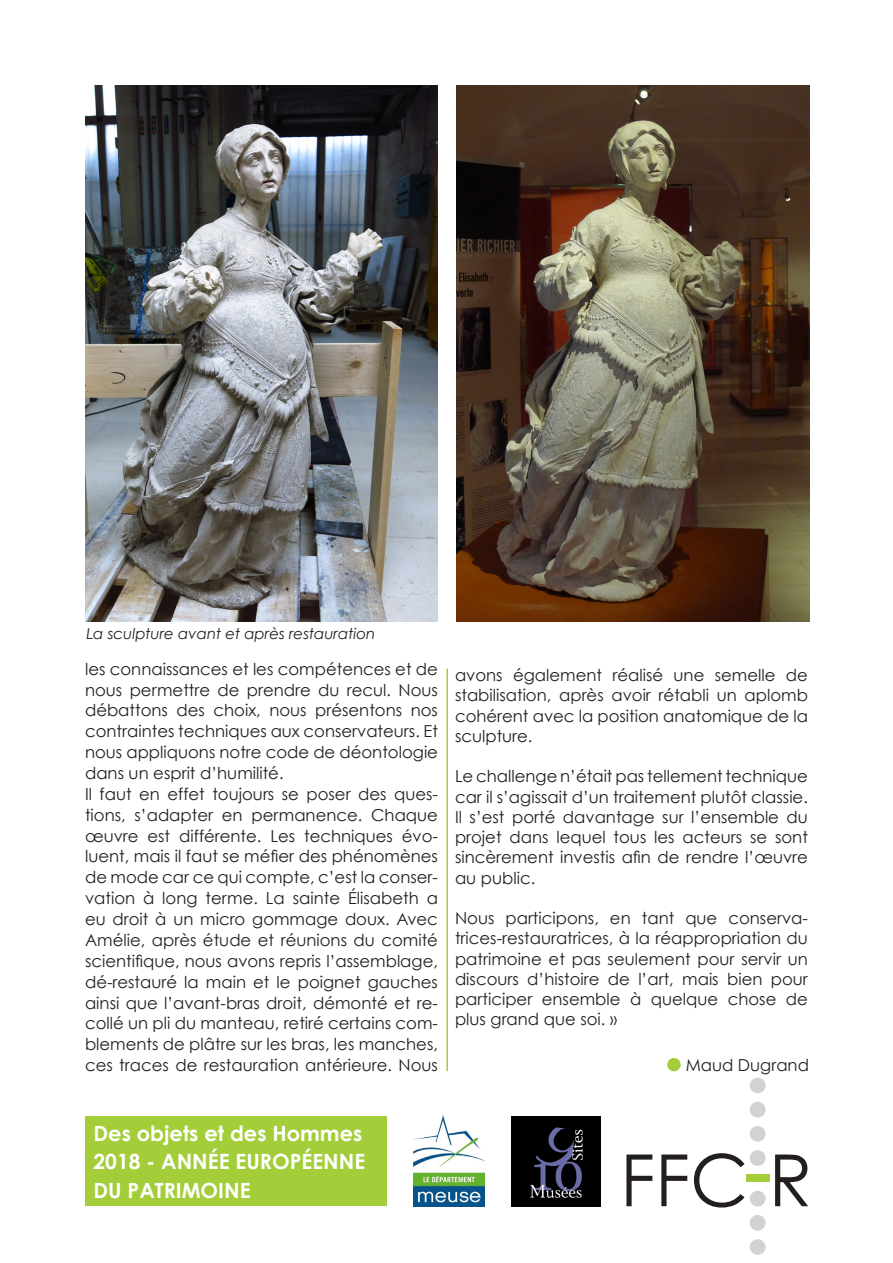
<style>
.page{position:relative;width:893px;height:1263px;background:#fff}
.page>*{position:absolute;margin:0;border:0;box-sizing:border-box;transform-origin:0 0}
.t1{font:72px "Century Gothic";color:#231f20}
.t2{font:700 21px/28.5px "Century Gothic";color:#fff}
.t3{font:16.5px/20.9px "Century Gothic";color:#231f20;text-align:justify}
.legende{font:italic 15px "Century Gothic";color:#231f20}
</style>
<div class="page">
<div style="left:746px;top:1174px;width:24px;height:8px;background:#a3cd39"></div>
<div style="left:750px;top:1077px;width:16px;height:16px;background:#d1d2d4;border-radius:50%"></div>
<div style="left:750px;top:1191px;width:16px;height:15px;background:#d1d2d4;border-radius:50%"></div>
<div style="left:750px;top:1126px;width:16px;height:16px;background:#d1d2d4;border-radius:50%"></div>
<div style="left:750px;top:1239px;width:16px;height:16px;background:#d1d2d4;border-radius:50%"></div>
<div style="left:750px;top:1150px;width:16px;height:16px;background:#d1d2d4;border-radius:50%"></div>
<div style="left:750px;top:1102px;width:16px;height:15px;background:#d1d2d4;border-radius:50%"></div>
<div style="left:750px;top:1215px;width:16px;height:16px;background:#d1d2d4;border-radius:50%"></div>
<img style="left:414px;top:1115px;width:71px;height:91px">
<img style="left:511px;top:1116px;width:90px;height:90px">
<div style="left:85px;top:1116px;width:302px;height:90px;background:#a3cd39"></div>
<hr style="left:446px;top:669px;width:2px;height:402px;background:#a3cd39">
<img style="left:85px;top:85px;width:353px;height:536px">
<img style="left:456px;top:85px;width:353px;height:536px">
<div style="left:668px;top:1058px;width:12px;height:13px;background:#a3cd39;border-radius:50%"></div>
<div style="left:667px;top:1058px;width:13px;height:13px;border:1px solid #a3cd39;border-radius:50%"></div>
<p class="legende" style="left:86px;top:624px;width:291px">La sculpture avant et après restauration</p>
<p class="t3" style="left:85px;top:658px;width:354px">les connaissances et les compétences et de nous permettre de prendre du recul. Nous débattons des choix, nous présentons nos contraintes techniques aux conservateurs. Et nous appliquons notre code de déontologie dans un esprit d’humilité.</p>
<p class="t3" style="left:85px;top:783px;width:354px">Il faut en effet toujours se poser des ques&shy;tions, s’adapter en permanence. Chaque œuvre est différente. Les techniques évo&shy;luent, mais il faut se méfier des phénomènes de mode car ce qui compte, c’est la conser&shy;vation à long terme. La sainte Élisabeth a eu droit à un micro gommage doux. Avec Amélie, après étude et réunions du comité scientifique, nous avons repris l’assemblage, dé-restauré la main et le poignet gauches ainsi que l’avant-bras droit, démonté et re&shy;collé un pli du manteau, retiré certains com&shy;blements de plâtre sur les bras, les manches, ces traces de restauration antérieure. Nous</p>
<p class="t3" style="left:455px;top:665px;width:354px;line-height:20.2px">avons également réalisé une semelle de stabilisation, après avoir rétabli un aplomb cohérent avec la position anatomique de la sculpture.</p>
<p class="t3" style="left:455px;top:766px;width:354px;line-height:20.2px">Le challenge n’était pas tellement technique car il s’agissait d’un traitement plutôt classie.<br>Il s’est porté davantage sur l’ensemble du projet dans lequel tous les acteurs se sont sincèrement investis afin de rendre l’œuvre au public.</p>
<p class="t3" style="left:455px;top:908px;width:354px;line-height:20.2px">Nous participons, en tant que conserva&shy;trices-restauratrices, à la réappropriation du patrimoine et pas seulement pour servir un discours d’histoire de l’art, mais bien pour participer ensemble à quelque chose de plus grand que soi. »</p>
<p class="t3" style="left:686px;top:1054px;width:125px">Maud Dugrand</p>
<p class="t2" style="left:94px;top:1118px;width:273px">Des objets et des Hommes<br>2018 - ANNÉE EUROPÉENNE<br>DU PATRIMOINE</p>
<h1 class="t1" style="left:620px;top:1136px;width:194px">FFC R</h1>
</div>
